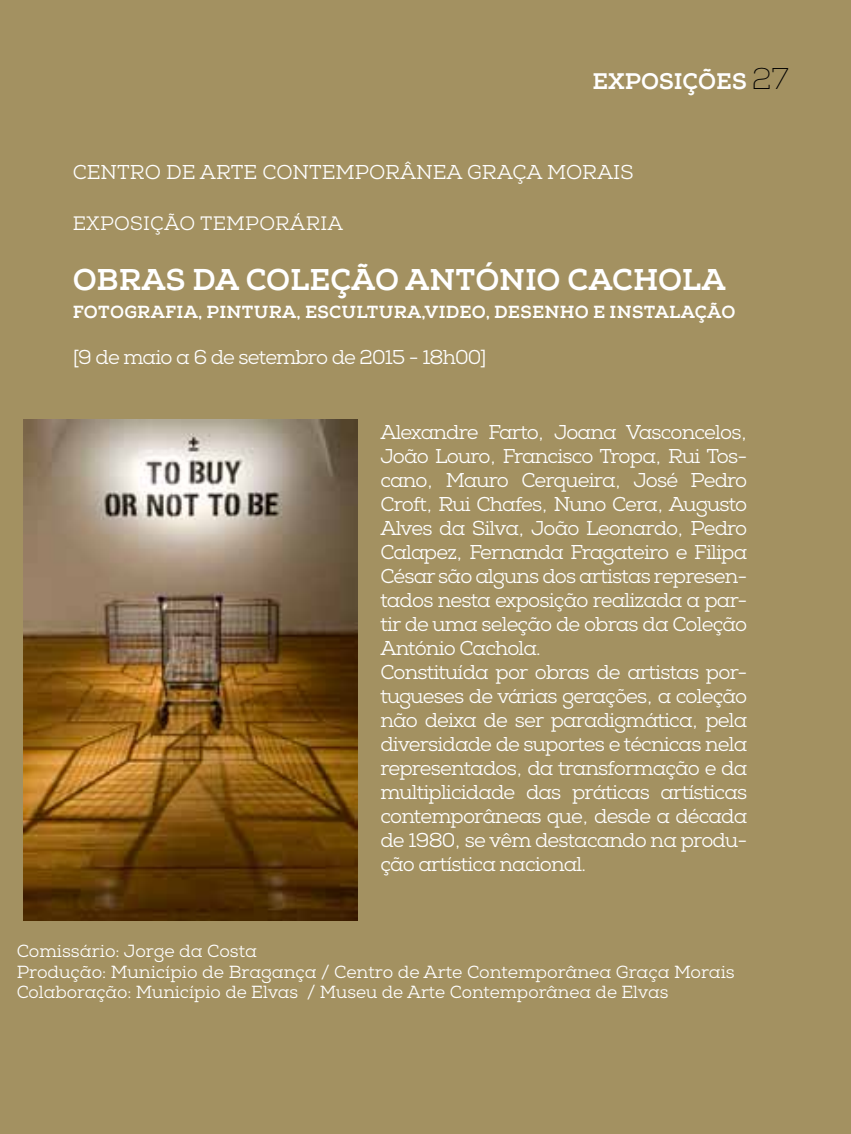
<style>
.page{position:relative;width:851px;height:1134px;background:#fff}
.page>*{position:absolute;margin:0;border:0;box-sizing:border-box;transform-origin:0 0}
.t1{font:700 30px "Nexa Slabx";color:#fff}
.t2{font:100 30px "Nexa Slab";color:#000}
.t3{font:700 22.5px "Nexa Slabx";color:#fff}
.t4{font:20px/24px "Nexa Slab";letter-spacing:-.04em;color:#fff}
.t5{font:20px "Nexa Slab";color:#fff}
.t6{font:19.5px "Nexa Slab";letter-spacing:.015em;color:#fff}
.t7{font:17.5px/20.5px "Nexa Slab";color:#fff}
.t8{font:700 17.5px "Nexa Slabx";letter-spacing:.015em;color:#fff}
</style>
<div class="page">
<div style="left:0;top:0;width:850px;height:1134px;background:#a39161"></div>
<img style="left:23px;top:419px;width:334px;height:502px">
<p class="t3" style="left:592px;top:67px;width:123px">EXPOSIÇões</p>
<h1 class="t2" style="left:751px;top:61px;width:39px">27</h1>
<p class="t5" style="left:73px;top:160px;width:562px">CENTRO DE ARTE CONTEMPORÂNEA GRAÇA MORAIS</p>
<p class="t6" style="left:73px;top:211px;width:41px">Exposi</p>
<p class="t6" style="left:150px;top:211px;width:66px">ção tempor</p>
<p class="t6" style="left:290px;top:211px;width:29px">ária</p>
<h1 class="t1" style="left:73px;top:261px;width:654px">OBRAS DA COLEÇÃO ANTÓNIO CACHOLA</h1>
<p class="t8" style="left:73px;top:301px;width:664px">FOTOGRAFIA, PINTURA, ESCULTURA,VIDEO, DESENHO E INSTALAÇÃO</p>
<p class="t4" style="left:73px;top:346px;width:415px">[9 de maio a 6 de setembro de 2015 - 18h00]</p>
<p class="t4" style="left:380px;top:420px;width:368px">Alexandre Farto, Joana Vasconcelos, João Louro, Francisco Tropa, Rui Tos&shy;cano, Mauro Cerqueira, José Pedro Croft, Rui Chafes, Nuno Cera, Augusto Alves da Silva, João Leonardo, Pedro Calapez, Fernanda Fragateiro e Filipa César são alguns dos artistas represen&shy;tados nesta exposição realizada a par&shy;tir de uma seleção de obras da Coleção António Cachola.<br>Constituída por obras de artistas por&shy;tugueses de várias gerações, a coleção não deixa de ser paradigmática, pela diversidade de suportes e técnicas nela representados, da transformação e da multiplicidade das práticas artísticas contemporâneas que, desde a década de 1980, se vêm destacando na produ&shy;ção artística nacional.</p>
<p class="t7" style="left:17px;top:941px;width:719px">Comissário: Jorge da Costa<br>Produção: Município de Bragança / Centro de Arte Contemporânea Graça Morais<br>Colaboração: Município de Elvas / Museu de Arte Contemporânea de Elvas</p>
</div>
